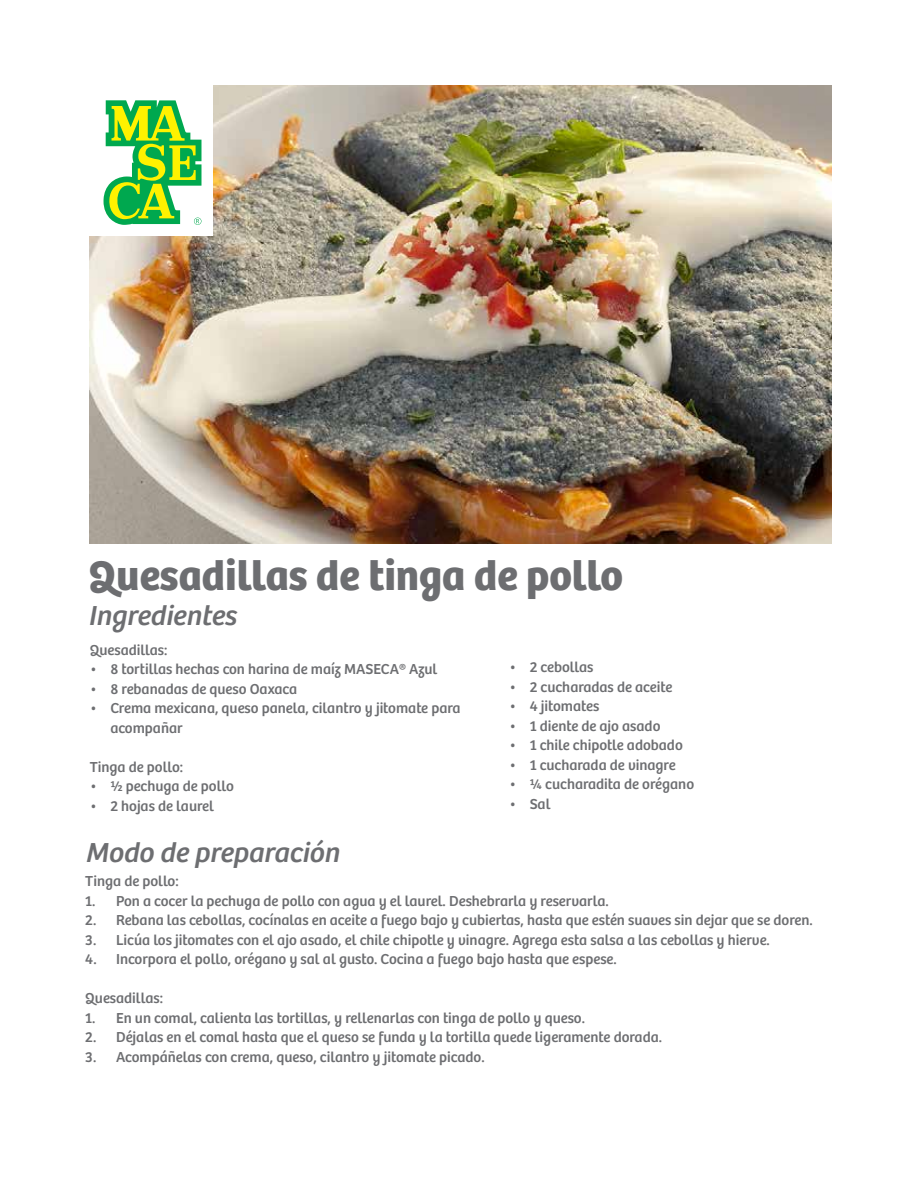
<style>
.page{position:relative;width:918px;height:1188px;background:#fff}
.page>*{position:absolute;margin:0;border:0;box-sizing:border-box;transform-origin:0 0}
.t1{font:700 43.05px "Bree";color:#6d6e71}
.t2{font:italic 28.5px "Bree";color:#6d6e71}
.t3{font:15px/19.5px "Bree";color:#6d6e71}
</style>
<div class="page">
<img style="left:89px;top:85px;width:742px;height:459px">
<div style="left:86px;top:85px;width:127px;height:151px;background:#fff"></div>
<svg style="left:103px;top:100px;width:99px;height:125px"></svg>
<h1 class="t1" style="left:88px;top:549px;width:536px">Quesadillas de tinga de pollo</h1>
<h2 class="t2" style="left:88px;top:599px;width:149px">Ingredientes</h2>
<p class="t3" style="left:90px;top:640px;width:79px">Quesadillas:</p>
<p class="t3" style="left:90px;top:660px;width:349px">• 8 tortillas hechas con harina de maíz MASECA® Azul</p>
<p class="t3" style="left:90px;top:679px;width:209px">• 8 rebanadas de queso Oaxaca</p>
<p class="t3" style="left:110px;top:699px;width:352px;text-indent:-21px">• Crema mexicana, queso panela, cilantro y jitomate para acompañar</p>
<p class="t3" style="left:90px;top:757px;width:95px">Tinga de pollo:</p>
<p class="t3" style="left:90px;top:777px;width:146px">• ½ pechuga de pollo</p>
<p class="t3" style="left:90px;top:796px;width:126px">• 2 hojas de laurel</p>
<h2 class="t2" style="left:85px;top:836px;width:255px">Modo de preparación</h2>
<p class="t3" style="left:509px;top:658px;width:86px">• 2 cebollas</p>
<p class="t3" style="left:509px;top:677px;width:165px">• 2 cucharadas de aceite</p>
<p class="t3" style="left:509px;top:697px;width:92px">• 4 jitomates</p>
<p class="t3" style="left:509px;top:716px;width:153px">• 1 diente de ajo asado</p>
<p class="t3" style="left:509px;top:736px;width:175px">• 1 chile chipotle adobado</p>
<p class="t3" style="left:509px;top:755px;width:168px">• 1 cucharada de vinagre</p>
<p class="t3" style="left:509px;top:775px;width:187px">• ¼ cucharadita de orégano</p>
<p class="t3" style="left:509px;top:794px;width:43px">• Sal</p>
<p class="t3" style="left:85px;top:872px;width:95px">Tinga de pollo:</p>
<p class="t3" style="left:85px;top:891px;width:525px">1. Pon a cocer la pechuga de pollo con agua y el laurel. Deshebrarla y reservarla.</p>
<p class="t3" style="left:85px;top:911px;width:729px">2. Rebana las cebollas, cocínalas en aceite a fuego bajo y cubiertas, hasta que estén suaves sin dejar que se doren.</p>
<p class="t3" style="left:85px;top:930px;width:686px">3. Licúa los jitomates con el ajo asado, el chile chipotle y vinagre. Agrega esta salsa a las cebollas y hierve.</p>
<p class="t3" style="left:85px;top:950px;width:533px">4. Incorpora el pollo, orégano y sal al gusto. Cocina a fuego bajo hasta que espese.</p>
<p class="t3" style="left:85px;top:989px;width:79px">Quesadillas:</p>
<p class="t3" style="left:85px;top:1008px;width:501px">1. En un comal, calienta las tortillas, y rellenarlas con tinga de pollo y queso.</p>
<p class="t3" style="left:85px;top:1028px;width:578px">2. Déjalas en el comal hasta que el queso se funda y la tortilla quede ligeramente dorada.</p>
<p class="t3" style="left:85px;top:1047px;width:401px">3. Acompáñelas con crema, queso, cilantro y jitomate picado.</p>
</div>
